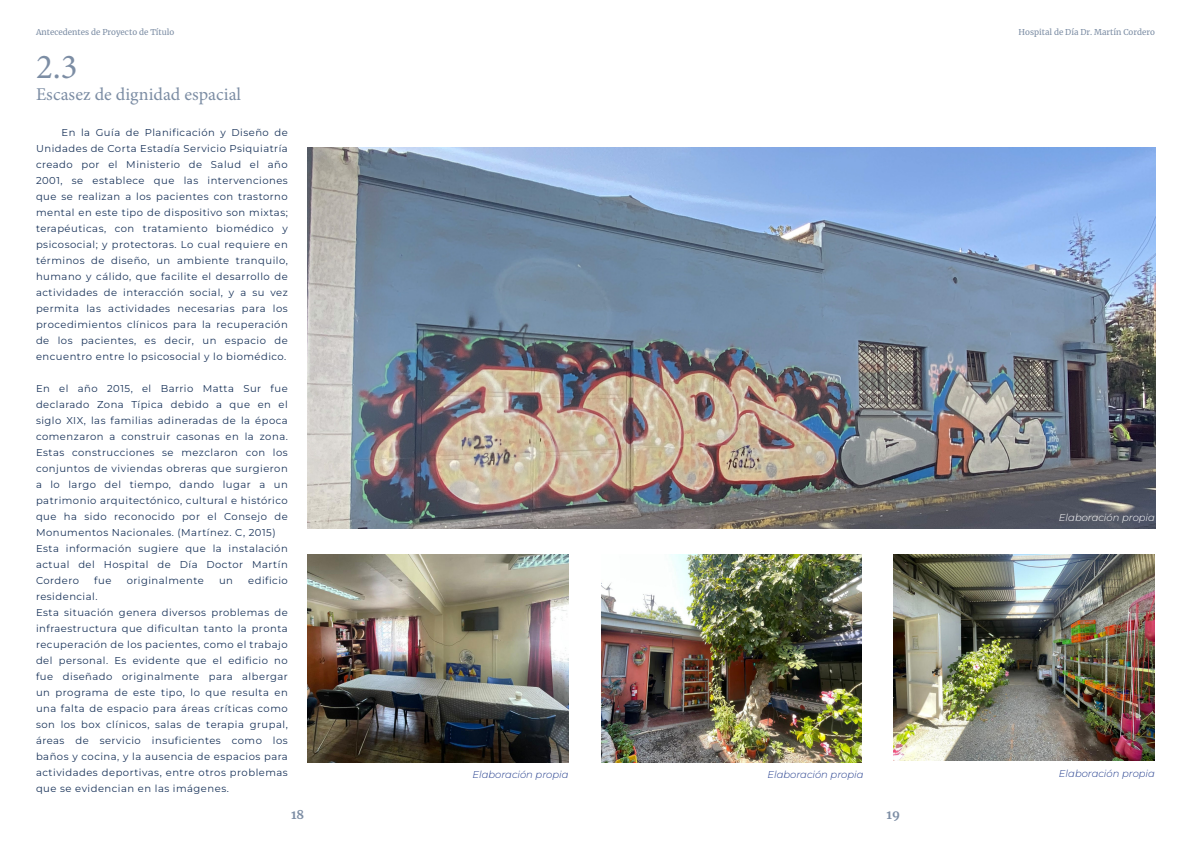
<style>
.page{position:relative;width:1191px;height:842px;background:#fff}
.page>*{position:absolute;margin:0;border:0;box-sizing:border-box;transform-origin:0 0}
.subtitulo{font:35px "Minion Pro";color:#7c8da4}
.subtitulo-2{font:18px "Minion Pro";color:#7c8da4}
.t1{font:700 12px "Merriweather";color:#7c8da4}
.Estilo_de_párrafo_1{font:10px/16px "Montserrat";letter-spacing:.05em;color:#1a345a;text-align:justify}
.pie{font:italic 300 10px "Montserrat";color:#253f8e}
.pie-2{font:italic 300 10px "Montserrat";color:#fff}
.t2{font:8px "Merriweather";color:#7c8da4}
</style>
<div class="page">
<img style="left:308px;top:554px;width:260px;height:209px">
<img style="left:893px;top:554px;width:262px;height:206px">
<img style="left:601px;top:554px;width:260px;height:209px">
<img style="left:308px;top:147px;width:847px;height:381px">
<p class="t2" style="left:36px;top:26px;width:140px">Antecedentes de Proyecto de Título</p>
<p class="t2" style="left:1018px;top:26px;width:138px">Hospital de Día Dr. Martín Cordero</p>
<p class="subtitulo" style="left:36px;top:43px;width:43px">2.3</p>
<p class="subtitulo-2" style="left:36px;top:82px;width:207px">Escasez de dignidad espacial</p>
<p class="Estilo_de_párrafo_1" style="left:36px;top:124px;width:253px;text-indent:25px">En la Guía de Planificación y Diseño de Unidades de Corta Estadía Servicio Psiquiatría creado por el Ministerio de Salud el año 2001, se establece que las intervenciones que se realizan a los pacientes con trastorno mental en este tipo de dispositivo son mixtas; terapéuticas, con tratamiento biomédico y psicosocial; y protectoras. Lo cual requiere en términos de diseño, un ambiente tranquilo, humano y cálido, que facilite el desarrollo de actividades de interacción social, y a su vez permita las actividades necesarias para los procedimientos clínicos para la recuperación de los pacientes, es decir, un espacio de encuentro entre lo psicosocial y lo biomédico.</p>
<p class="Estilo_de_párrafo_1" style="left:36px;top:380px;width:253px">En el año 2015, el Barrio Matta Sur fue declarado Zona Típica debido a que en el siglo XIX, las familias adineradas de la época comenzaron a construir casonas en la zona.<br>Estas construcciones se mezclaron con los conjuntos de viviendas obreras que surgieron a lo largo del tiempo, dando lugar a un patrimonio arquitectónico, cultural e histórico que ha sido reconocido por el Consejo de Monumentos Nacionales. (Martínez. C, 2015)</p>
<p class="Estilo_de_párrafo_1" style="left:36px;top:540px;width:253px">Esta información sugiere que la instalación actual del Hospital de Día Doctor Martín Cordero</p>
<p class="Estilo_de_párrafo_1" style="left:94px;top:572px;width:19px">fue</p>
<p class="Estilo_de_párrafo_1" style="left:127px;top:572px;width:79px">originalmente</p>
<p class="Estilo_de_párrafo_1" style="left:219px;top:572px;width:15px">un</p>
<p class="Estilo_de_párrafo_1" style="left:248px;top:572px;width:41px">edificio</p>
<p class="Estilo_de_párrafo_1" style="left:36px;top:588px;width:63px">residencial.</p>
<p class="Estilo_de_párrafo_1" style="left:36px;top:604px;width:253px">Esta situación genera diversos problemas de infraestructura que dificultan tanto la pronta recuperación de los pacientes, como el trabajo del personal. Es evidente que el edificio no fue diseñado originalmente para albergar un programa de este tipo, lo que resulta en una falta de espacio para áreas críticas como son los box clínicos, salas de terapia grupal, áreas de servicio insuficientes como los baños y cocina, y la ausencia de espacios para actividades deportivas, entre otros problemas que se evidencian en las imágenes.</p>
<p class="pie" style="left:472px;top:768px;width:97px">Elaboración propia</p>
<p class="pie" style="left:767px;top:768px;width:97px">Elaboración propia</p>
<p class="t1" style="left:291px;top:806px;width:15px">18</p>
<p class="t1" style="left:886px;top:806px;width:15px">19</p>
<p class="pie-2" style="left:1059px;top:510px;width:97px">Elaboración propia</p>
<p class="pie" style="left:1059px;top:767px;width:97px">Elaboración propia</p>
</div>
